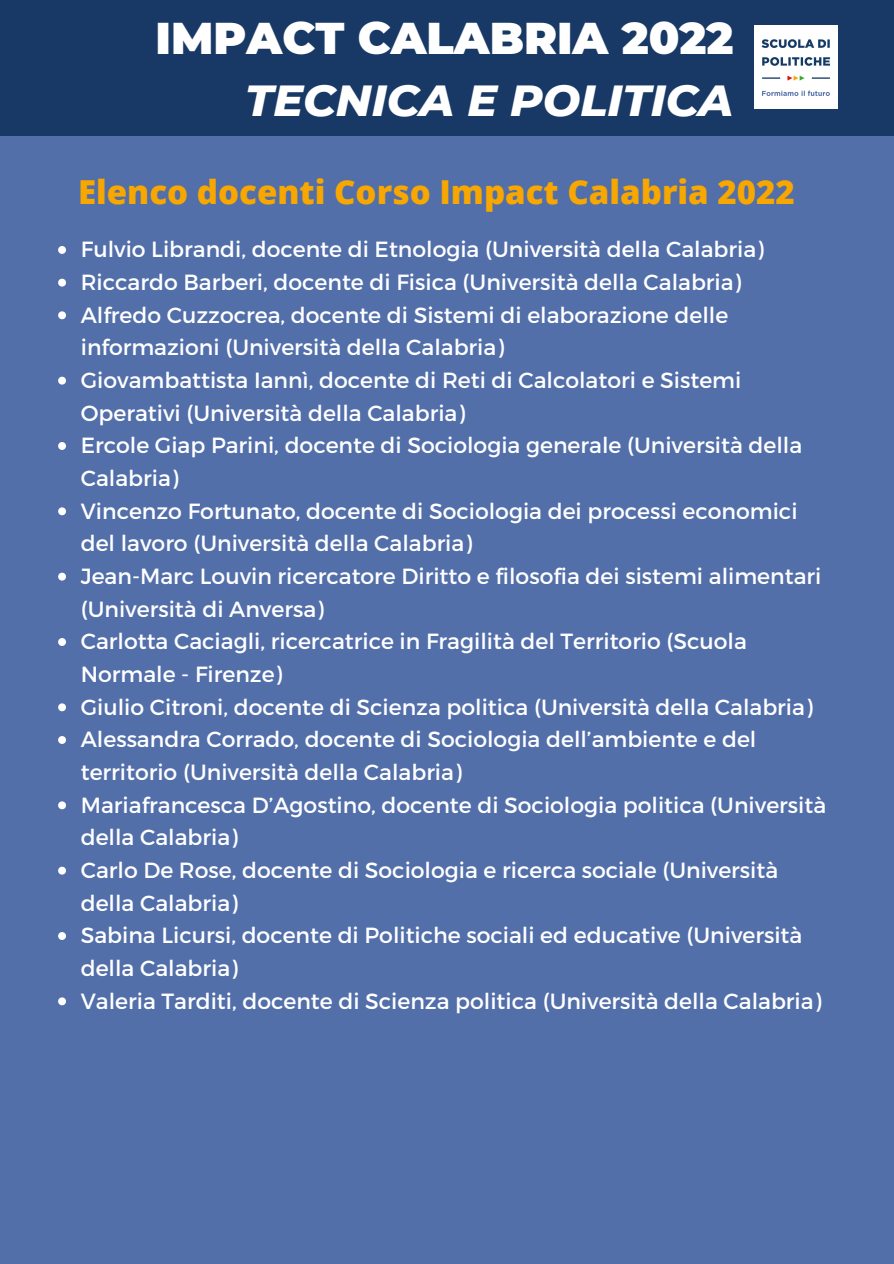
<style>
.page{position:relative;width:894px;height:1264px;background:#fff}
.page>*{position:absolute;margin:0;border:0;box-sizing:border-box;transform-origin:0 0}
.t1{font:900 44.4px "Montserrat";color:#fff}
.t2{font:italic 800 44.4px "Montserrat";color:#fff}
.t3{font:800 33px "Open Sans";color:#f7a700}
.t4{font:21.9px/32.7px "Montserrat";color:#fff}
</style>
<div class="page">
<div style="left:0;top:12px;width:893px;height:1251px;background:#526faa"></div>
<div style="left:0;top:0;width:893px;height:136px;background:#183965"></div>
<svg style="left:58px;top:246px;width:8px;height:8px"></svg>
<svg style="left:58px;top:279px;width:8px;height:7px"></svg>
<svg style="left:58px;top:311px;width:8px;height:8px"></svg>
<svg style="left:58px;top:377px;width:8px;height:7px"></svg>
<svg style="left:58px;top:442px;width:8px;height:8px"></svg>
<svg style="left:58px;top:507px;width:8px;height:8px"></svg>
<svg style="left:58px;top:572px;width:8px;height:8px"></svg>
<svg style="left:58px;top:638px;width:8px;height:8px"></svg>
<svg style="left:58px;top:703px;width:8px;height:8px"></svg>
<svg style="left:58px;top:736px;width:8px;height:8px"></svg>
<svg style="left:58px;top:801px;width:8px;height:8px"></svg>
<svg style="left:58px;top:866px;width:8px;height:8px"></svg>
<svg style="left:58px;top:932px;width:8px;height:7px"></svg>
<svg style="left:58px;top:997px;width:8px;height:8px"></svg>
<img style="left:754px;top:25px;width:83px;height:84px">
<p class="t1" style="left:156px;top:11px;width:579px">IMPACT CALABRIA 2022</p>
<p class="t2" style="left:245px;top:73px;width:489px">TECNICA E POLITICA</p>
<p class="t3" style="left:78px;top:168px;width:718px">Elenco docenti Corso Impact Calabria 2022</p>
<p class="t4" style="left:81px;top:232px;width:684px">Fulvio Librandi, docente di Etnologia (Università della Calabria)</p>
<p class="t4" style="left:81px;top:265px;width:661px">Riccardo Barberi, docente di Fisica (Università della Calabria)</p>
<p class="t4" style="left:81px;top:297px;width:648px">Alfredo Cuzzocrea, docente di Sistemi di elaborazione delle informazioni (Università della Calabria)</p>
<p class="t4" style="left:81px;top:363px;width:662px">Giovambattista Iannì, docente di Reti di Calcolatori e Sistemi<br>Operativi (Università della Calabria)</p>
<p class="t4" style="left:81px;top:428px;width:722px">Ercole Giap Parini, docente di Sociologia generale (Università della<br>Calabria)</p>
<p class="t4" style="left:81px;top:493px;width:718px">Vincenzo Fortunato, docente di Sociologia dei processi economici del lavoro (Università della Calabria)</p>
<p class="t4" style="left:81px;top:558px;width:742px">Jean-Marc Louvin ricercatore Diritto e filosofia dei sistemi alimentari (Università di Anversa)</p>
<p class="t4" style="left:81px;top:624px;width:667px">Carlotta Caciagli, ricercatrice in Fragilità del Territorio (Scuola<br>Normale - Firenze)</p>
<p class="t4" style="left:81px;top:689px;width:733px">Giulio Citroni, docente di Scienza politica (Università della Calabria)</p>
<p class="t4" style="left:81px;top:722px;width:677px">Alessandra Corrado, docente di Sociologia dell’ambiente e del territorio (Università della Calabria)</p>
<p class="t4" style="left:81px;top:787px;width:746px">Mariafrancesca D’Agostino, docente di Sociologia politica (Università della Calabria)</p>
<p class="t4" style="left:81px;top:852px;width:698px">Carlo De Rose, docente di Sociologia e ricerca sociale (Università della Calabria)</p>
<p class="t4" style="left:81px;top:918px;width:723px">Sabina Licursi, docente di Politiche sociali ed educative (Università della Calabria)</p>
<p class="t4" style="left:81px;top:983px;width:741px">Valeria Tarditi, docente di Scienza politica (Università della Calabria)</p>
</div>
